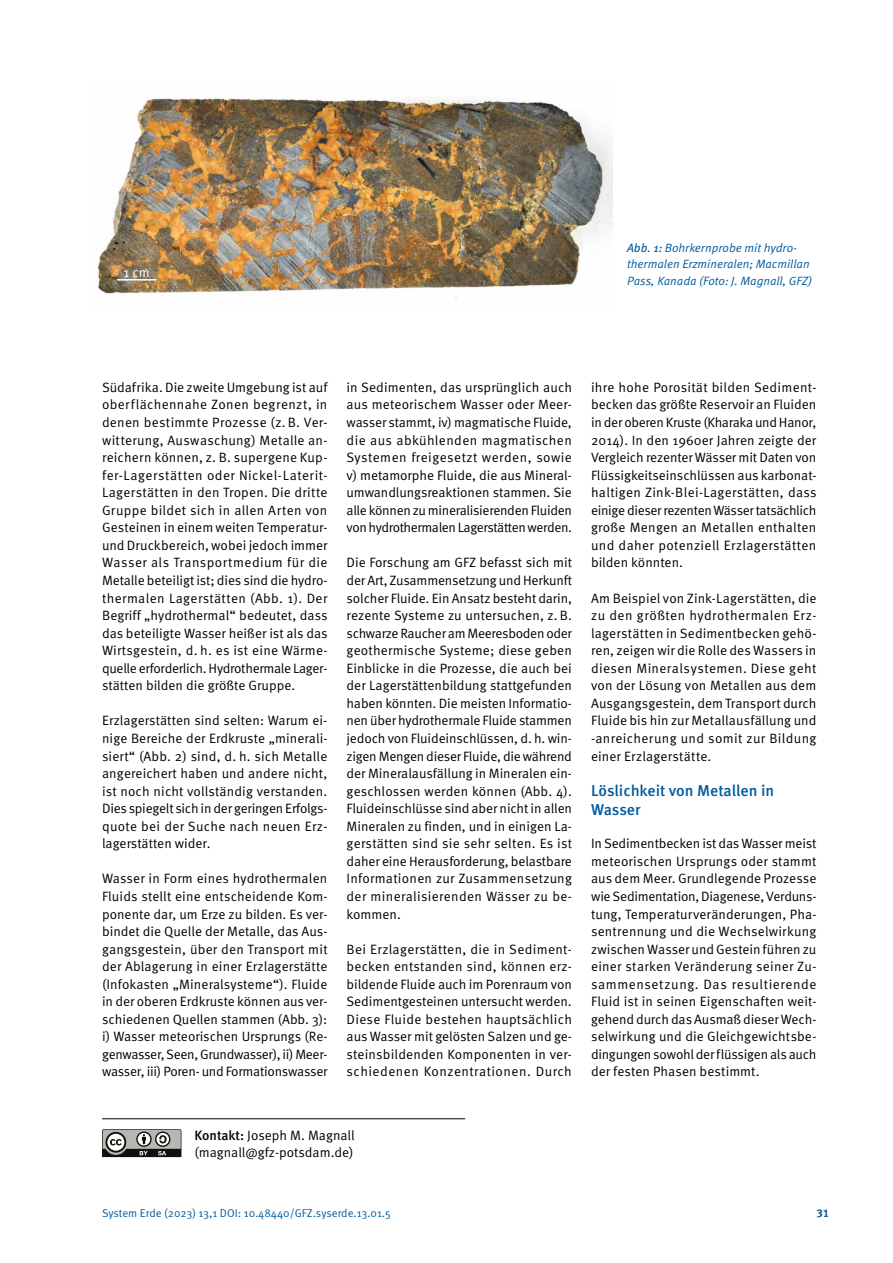
<style>
.page{position:relative;width:893px;height:1263px;background:#fff}
.page>*{position:absolute;margin:0;border:0;box-sizing:border-box;transform-origin:0 0}
.t1{font:500 15.75px/19.5px "Meta Pro";letter-spacing:-.005em;color:#005b9d}
.t2{font:13.5px/17.5px "Meta Pro Norm";color:#000;text-align:justify}
.t3{font:13.5px "Meta Pro Norm";color:#fff}
.t4{font:12px/16.5px "Meta Pro Norm Ita";letter-spacing:-.005em;color:#005b9d}
.t5{font:11.25px "Meta Pro Norm";color:#005b9d}
.t6{font:700 11.25px "Meta Correspondence Pro";color:#005b9d}
.s1{font-family:"Meta Pro";font-style:italic}
.s2{font-family:"Meta Pro";font-weight:500}
</style>
<div class="page">
<hr style="left:102px;top:1118px;width:363px;height:1px;background:#000">
<svg style="left:102px;top:1129px;width:80px;height:29px;background:#82837e"></svg>
<img style="left:97px;top:97px;width:515px;height:202px">
<hr style="left:117px;top:279px;width:39px;height:2px;background:#fff">
<p class="t3" style="left:124px;top:262px;width:28px">1 cm</p>
<p class="t4" style="left:627px;top:238px;width:186px"><span class="s1">Abb. 1:</span> Bohrkernprobe mit hydro&shy;thermalen Erzmineralen; Macmillan<br>Pass, Kanada (Foto: J. Magnall, GFZ)</p>
<p class="t2" style="left:102px;top:378px;width:227px">Südafrika. Die zweite Umgebung ist auf oberflächennahe Zonen begrenzt, in denen bestimmte Prozesse (z.B. Ver&shy;witterung, Auswaschung) Metalle an&shy;reichern können, z. B. supergene Kup&shy;fer-Lagerstätten oder Nickel-Laterit-Lagerstätten in den Tropen. Die dritte Gruppe bildet sich in allen Arten von Gesteinen in einem weiten Temperatur&shy;und Druckbereich, wobei jedoch immer Wasser als Transportmedium für die Metalle beteiligt ist; dies sind die hydro&shy;thermalen Lagerstätten (Abb. 1). Der Begriff „hydrothermal“ bedeutet, dass das beteiligte Wasser heißer ist als das Wirtsgestein, d. h. es ist eine Wärme&shy;quelle erforderlich. Hydrothermale Lager&shy;stätten bilden die größte Gruppe.</p>
<p class="t2" style="left:102px;top:711px;width:227px">Erzlagerstätten sind selten: Warum ei&shy;nige Bereiche der Erdkruste „minerali&shy;siert“ (Abb. 2) sind, d. h. sich Metalle angereichert haben und andere nicht, ist noch nicht vollständig verstanden.<br>Dies spiegelt sich in der geringen Erfolgs&shy;quote bei der Suche nach neuen Erz&shy;lagerstätten wider.</p>
<p class="t2" style="left:102px;top:869px;width:227px">Wasser in Form eines hydrothermalen Fluids stellt eine entscheidende Kom&shy;ponente dar, um Erze zu bilden. Es ver&shy;bindet die Quelle der Metalle, das Aus&shy;gangsgestein, über den Transport mit der Ablagerung in einer Erzlagerstätte (Infokasten „Mineralsysteme“). Fluide in der oberen Erdkruste können aus ver&shy;schiedenen Quellen stammen (Abb. 3): i) Wasser meteorischen Ursprungs (Re&shy;genwasser, Seen, Grundwasser), ii) Meer&shy;wasser, iii) Poren- und Formationswasser</p>
<p class="t2" style="left:347px;top:378px;width:227px">in Sedimenten, das ursprünglich auch aus meteorischem Wasser oder Meer&shy;wasser stammt, iv) magmatische Fluide, die aus abkühlenden magmatischen Systemen freigesetzt werden, sowie v) metamorphe Fluide, die aus Mineral&shy;umwandlungsreaktionen stammen. Sie alle können zu mineralisierenden Fluiden von hydrothermalen Lagerstätten werden.</p>
<p class="t2" style="left:347px;top:553px;width:227px">Die Forschung am GFZ befasst sich mit der Art, Zusammensetzung und Herkunft solcher Fluide. Ein Ansatz besteht darin, rezente Systeme zu untersuchen, z.B. schwarze Raucher am Meeresboden oder geothermische Systeme; diese geben Einblicke in die Prozesse, die auch bei der Lagerstättenbildung stattgefunden haben könnten. Die meisten Informatio&shy;nen über hydrothermale Fluide stammen jedoch von Fluideinschlüssen, d. h. win&shy;zigen Mengen dieser Fluide, die während der Mineralausfällung in Mineralen ein&shy;geschlossen werden können (Abb. 4).<br>Fluideinschlüsse sind aber nicht in allen Mineralen zu finden, und in einigen La&shy;gerstätten sind sie sehr selten. Es ist daher eine Herausforderung, belastbare Informationen zur Zusammensetzung der mineralisierenden Wässer zu be&shy;kommen.</p>
<p class="t2" style="left:347px;top:939px;width:227px">Bei Erzlagerstätten, die in Sediment&shy;becken entstanden sind, können erz&shy;bildende Fluide auch im Porenraum von Sedimentgesteinen untersucht werden.<br>Diese Fluide bestehen hauptsächlich aus Wasser mit gelösten Salzen und ge&shy;steinsbildenden Komponenten in ver&shy;schiedenen Konzentrationen. Durch</p>
<p class="t2" style="left:591px;top:378px;width:227px">ihre hohe Porosität bilden Sediment&shy;becken das größte Reservoir an Fluiden in der oberen Kruste (Kharaka und Hanor, 2014). In den 1960er Jahren zeigte der Vergleich rezenter Wässer mit Daten von Flüssigkeitseinschlüssen aus karbonat&shy;haltigen Zink-Blei-Lagerstätten, dass einige dieser rezenten Wässer tatsächlich große Mengen an Metallen enthalten und daher potenziell Erzlagerstätten bilden könnten.</p>
<p class="t2" style="left:591px;top:588px;width:227px">Am Beispiel von Zink-Lagerstätten, die zu den größten hydrothermalen Erz&shy;lagerstätten in Sedimentbecken gehö&shy;ren, zeigen wir die Rolle des Wassers in diesen Mineralsystemen. Diese geht von der Lösung von Metallen aus dem Ausgangsgestein, dem Transport durch Fluide bis hin zur Metallausfällung und -anreicherung und somit zur Bildung einer Erzlagerstätte.</p>
<p class="t1" style="left:591px;top:779px;width:185px">Löslichkeit von Metallen in<br>Wasser</p>
<p class="t2" style="left:591px;top:834px;width:227px">In Sedimentbecken ist das Wasser meist meteorischen Ursprungs oder stammt aus dem Meer. Grundlegende Prozesse wie Sedimentation, Diagenese, Verduns&shy;tung, Temperaturveränderungen, Pha&shy;sentrennung und die Wechselwirkung zwischen Wasser und Gestein führen zu einer starken Veränderung seiner Zu&shy;sammensetzung. Das resultierende Fluid ist in seinen Eigenschaften weit&shy;gehend durch das Ausmaß dieser Wech&shy;selwirkung und die Gleichgewichtsbe&shy;dingungen sowohl der flüssigen als auch der festen Phasen bestimmt.</p>
<p class="t2" style="left:195px;top:1125px;width:162px"><span class="s2">Kontakt:</span> Joseph M. Magnall (magnall@gfz-potsdam.de)</p>
<p class="t5" style="left:102px;top:1204px;width:290px">System Erde (2023) 13,1 DOI: 10.48440/GFZ.syserde.13.01.5</p>
<p class="t6" style="left:816px;top:1204px;width:15px">31</p>
</div>
